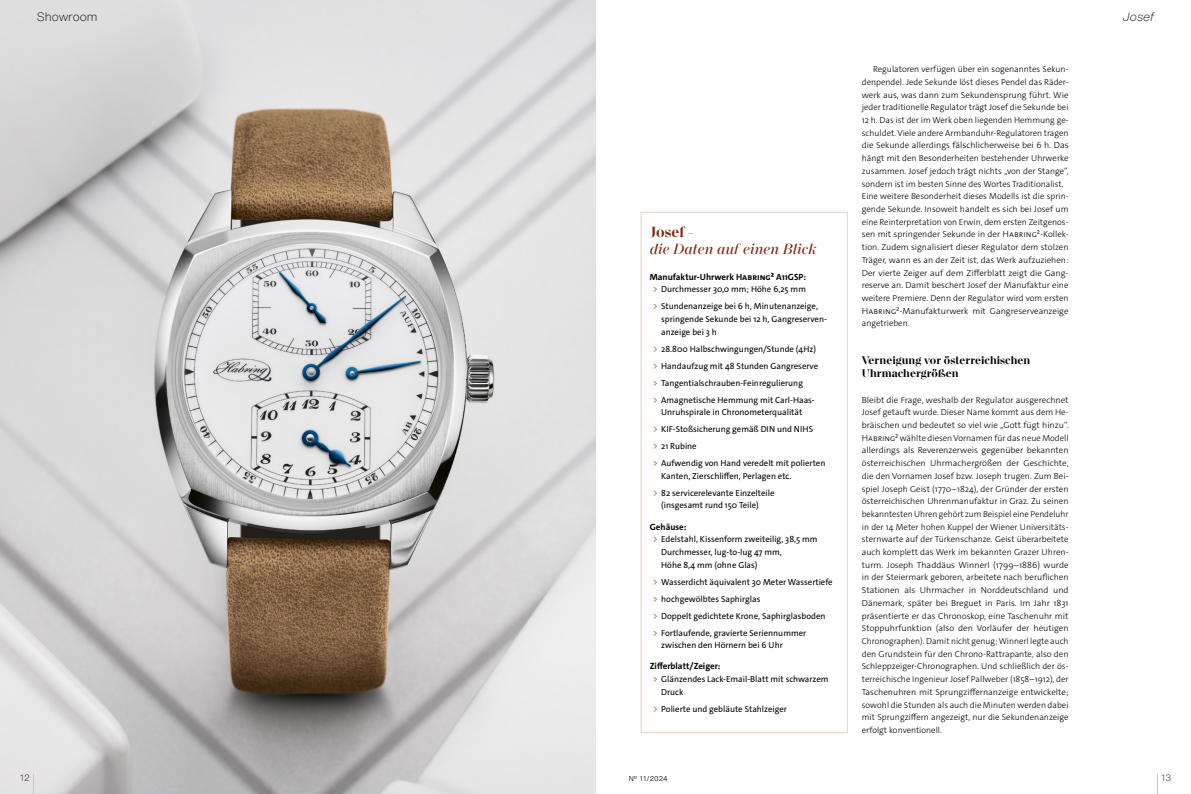
<style>
.page{position:relative;width:1191px;height:794px;background:#fff}
.page>*{position:absolute;margin:0;border:0;box-sizing:border-box;transform-origin:0 0}
.t1{font:italic 16px "Macklin Display";color:#7b2815}
.t2{font:700 16px "Macklin Display";color:#7b2815}
.t3{font:700 12px/12.7px "Macklin Display";color:#000}
.t4{font:12px "Helvetica Now Var";color:#000}
.t5{font:italic 12px "Helvetica Now Var";color:#000}
.t6{font:700 9px "The Sans C4 s";color:#000}
.t7{font:9px "Helvetica Now Var";color:#000}
.t8{font:300 8.8px/12.7px "The Sans C4 s";color:#000}
.t9{font:8.8px/16.9px "The Sans C4 s";color:#000}
.t10{font:7px "Helvetica Now Var";letter-spacing:.015em;color:#000}
.s1{font-weight:300;font-size:9px;color:#7b2815}
.s2{font-size:9px}
</style>
<div class="page">
<svg style="left:1157px;top:774px;width:1px;height:20px"></svg>
<img style="left:0;top:0;width:595px;height:794px">
<div style="left:641px;top:212px;width:206px;height:521px;border:1px solid #ebd1c1"></div>
<svg style="left:34px;top:774px;width:1px;height:20px"></svg>
<h2 class="t4" style="left:34px;top:9px;width:62px">Showroom</h2>
<h2 class="t4" style="left:37px;top:9px;width:62px">Showroom</h2>
<h2 class="t5" style="left:1123px;top:9px;width:33px">Josef</h2>
<p class="t7" style="left:20px;top:772px;width:11px">12</p>
<h1 class="t2" style="left:650px;top:223px;width:46px">Josef –</h1>
<h1 class="t1" style="left:650px;top:240px;width:168px">die Daten auf einen Blick</h1>
<p class="t6" style="left:650px;top:271px;width:158px">Manufaktur-Uhrwerk Habring² A11GSP:</p>
<p class="t9" style="left:652px;top:281px;width:167px"><span class="s1">&gt;</span> Durchmesser 30,0 mm; Höhe 6,25 mm<br><span class="s1">&gt;</span> Stundenanzeige bei 6 h, Minutenanzeige,</p>
<p class="t9" style="left:661px;top:313px;width:167px;line-height:12.7px">springende Sekunde bei 12 h, Gangreserven&shy;anzeige bei 3 h</p>
<p class="t9" style="left:652px;top:340px;width:167px"><span class="s1">&gt;</span> 28.800 Halbschwingungen/Stunde (4Hz) <span class="s1">&gt;</span> Handaufzug mit 48 Stunden Gangreserve <span class="s1">&gt;</span> Tangentialschrauben-Feinregulierung<br><span class="s1">&gt;</span> Amagnetische Hemmung mit Carl-Haas-</p>
<p class="t9" style="left:652px;top:404px;width:174px;text-indent:9px">Unruhspirale in Chronometerqualität<br><span class="s1">&gt;</span> KIF-Stoßsicherung gemäß DIN und NIHS<br><span class="s1">&gt;</span> 21 Rubine<br><span class="s1">&gt;</span> Aufwendig von Hand veredelt mit polierten</p>
<p class="t9" style="left:652px;top:467px;width:140px;text-indent:9px">Kanten, Zierschliffen, Perlagen etc. <span class="s1">&gt;</span> 82 servicerelevante Einzelteile</p>
<p class="t9" style="left:661px;top:497px;width:99px">(insgesamt rund 150 Teile)</p>
<p class="t6" style="left:650px;top:521px;width:38px">Gehäuse:</p>
<p class="t9" style="left:661px;top:533px;width:158px;line-height:12.7px;text-indent:-9px"><span class="s1">&gt;</span> Edelstahl, Kissenform zweiteilig, 38,5 mm<br>Durchmesser, lug-to-lug 47 mm,<br>Höhe 8,4 mm (ohne Glas)</p>
<p class="t9" style="left:652px;top:573px;width:181px"><span class="s1">&gt;</span> Wasserdicht äquivalent 30 Meter Wassertiefe <span class="s1">&gt;</span> hochgewölbtes Saphirglas<br><span class="s1">&gt;</span> Doppelt gedichtete Krone, Saphirglasboden<br><span class="s1">&gt;</span> Fortlaufende, gravierte Seriennummer</p>
<p class="t9" style="left:661px;top:637px;width:123px">zwischen den Hörnern bei 6 Uhr</p>
<p class="t6" style="left:650px;top:660px;width:72px">Zifferblatt/Zeiger:</p>
<p class="t9" style="left:661px;top:673px;width:169px;line-height:12.7px;text-indent:-9px"><span class="s1">&gt;</span> Glänzendes Lack-Email-Blatt mit schwarzem<br>Druck</p>
<p class="t9" style="left:652px;top:700px;width:136px"><span class="s1">&gt;</span> Polierte und gebläute Stahlzeiger</p>
<p class="t8" style="left:861px;top:63px;width:208px;text-indent:11px">Regulatoren verfügen über ein sogenanntes Sekun&shy;denpendel. Jede Sekunde löst dieses Pendel das Räder&shy;werk aus, was dann zum Sekundensprung führt. Wie jeder traditionelle Regulator trägt Josef die Sekunde bei 12 h. Das ist der im Werk oben liegenden Hemmung ge&shy;schuldet. Viele andere Armbanduhr-Regulatoren tragen die Sekunde allerdings fälschlicherweise bei 6 h. Das hängt mit den Besonderheiten bestehender Uhrwerke zusammen. Josef jedoch trägt nichts „von der Stange“, sondern ist im besten Sinne des Wortes Traditionalist.<br>Eine weitere Besonderheit dieses Modells ist die sprin&shy;gende Sekunde. Insoweit handelt es sich bei Josef um eine Reinterpretation von Erwin, dem ersten Zeitgenos&shy;sen mit springender Sekunde in der <span class="s2">Habring²</span>-Kollek&shy;tion. Zudem signalisiert dieser Regulator dem stolzen Träger, wann es an der Zeit ist, das Werk aufzuziehen:<br>Der vierte Zeiger auf dem Zifferblatt zeigt die Gang&shy;reserve an. Damit beschert Josef der Manufaktur eine weitere Premiere. Denn der Regulator wird vom ersten <span class="s2">Habring²</span>-Manufakturwerk mit Gangreserveanzeige angetrieben.</p>
<h2 class="t3" style="left:861px;top:354px;width:170px">Verneigung vor österreichischen<br>Uhrmachergrößen</h2>
<p class="t8" style="left:861px;top:393px;width:208px;text-align:justify">Bleibt die Frage, weshalb der Regulator ausgerechnet Josef getauft wurde. Dieser Name kommt aus dem He&shy;bräischen und bedeutet so viel wie „Gott fügt hinzu“.<br><span class="s2">Habring²</span> wählte diesen Vornamen für das neue Modell allerdings als Reverenzerweis gegenüber bekannten österreichischen Uhrmachergrößen der Geschichte, die den Vornamen Josef bzw. Joseph trugen. Zum Bei&shy;spiel Joseph Geist (1770–1824), der Gründer der ersten österreichischen Uhrenmanufaktur in Graz. Zu seinen bekanntesten Uhren gehört zum Beispiel eine Pendeluhr in der 14 Meter hohen Kuppel der Wiener Universitäts&shy;sternwarte auf der Türkenschanze. Geist überarbeitete auch komplett das Werk im bekannten Grazer Uhren&shy;turm. Joseph Thaddäus Winnerl (1799–1886) wurde in der Steiermark geboren, arbeitete nach beruflichen Stationen als Uhrmacher in Norddeutschland und Dänemark, später bei Breguet in Paris. Im Jahr 1831 präsentierte er das Chronoskop, eine Taschenuhr mit Stoppuhrfunktion (also den Vorläufer der heutigen Chronographen). Damit nicht genug; Winnerl legte auch den Grundstein für den Chrono-Rattrapante, also den Schleppzeiger-Chronographen. Und schließlich der ös&shy;terreichische Ingenieur Josef Pallweber (1858–1912), der Taschenuhren mit Sprungziffernanzeige entwickelte; sowohl die Stunden als auch die Minuten werden dabei mit Sprungziffern angezeigt, nur die Sekundenanzeige erfolgt konventionell.</p>
<p class="t10" style="left:629px;top:774px;width:40px">№ 11/2024</p>
<p class="t7" style="left:1161px;top:772px;width:11px">13</p>
</div>
